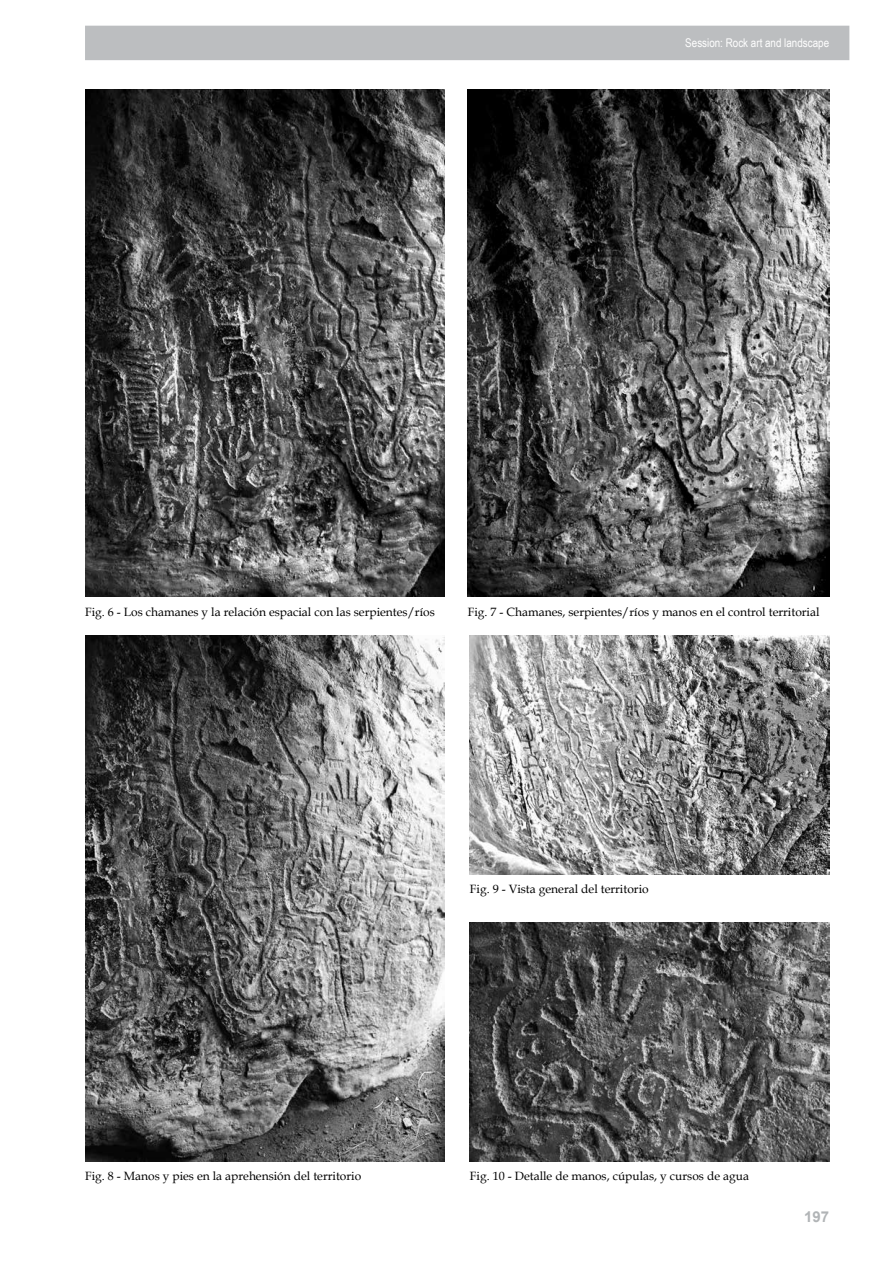
<style>
.page{position:relative;width:893px;height:1263px;background:#fff}
.page>*{position:absolute;margin:0;border:0;box-sizing:border-box;transform-origin:0 0}
.t1{font:700 15px "Arial";color:#b1b4b6}
.t2{font:12px "Book Antiqua";color:#000}
.t3{font:12px "Arial Narrow";color:#fff}
</style>
<div class="page">
<div style="left:85px;top:26px;width:764px;height:34px;background:#bcbec0"></div>
<img style="left:85px;top:89px;width:359px;height:507px">
<img style="left:468px;top:89px;width:361px;height:507px">
<img style="left:85px;top:635px;width:359px;height:527px">
<img style="left:470px;top:635px;width:359px;height:240px">
<img style="left:470px;top:922px;width:359px;height:240px">
<p class="t3" style="left:685px;top:34px;width:145px">Session: Rock art and landscape</p>
<p class="t2" style="left:85px;top:603px;width:351px">Fig. 6 - Los chamanes y la relación espacial con las serpientes/ríos</p>
<p class="t2" style="left:468px;top:603px;width:353px">Fig. 7 - Chamanes, serpientes/ríos y manos en el control territorial</p>
<p class="t2" style="left:470px;top:881px;width:180px">Fig. 9 - Vista general del territorio</p>
<p class="t2" style="left:85px;top:1167px;width:278px">Fig. 8 - Manos y pies en la aprehensión del territorio</p>
<p class="t2" style="left:470px;top:1167px;width:281px">Fig. 10 - Detalle de manos, cúpulas, y cursos de agua</p>
<p class="t1" style="left:804px;top:1206px;width:27px">197</p>
</div>
